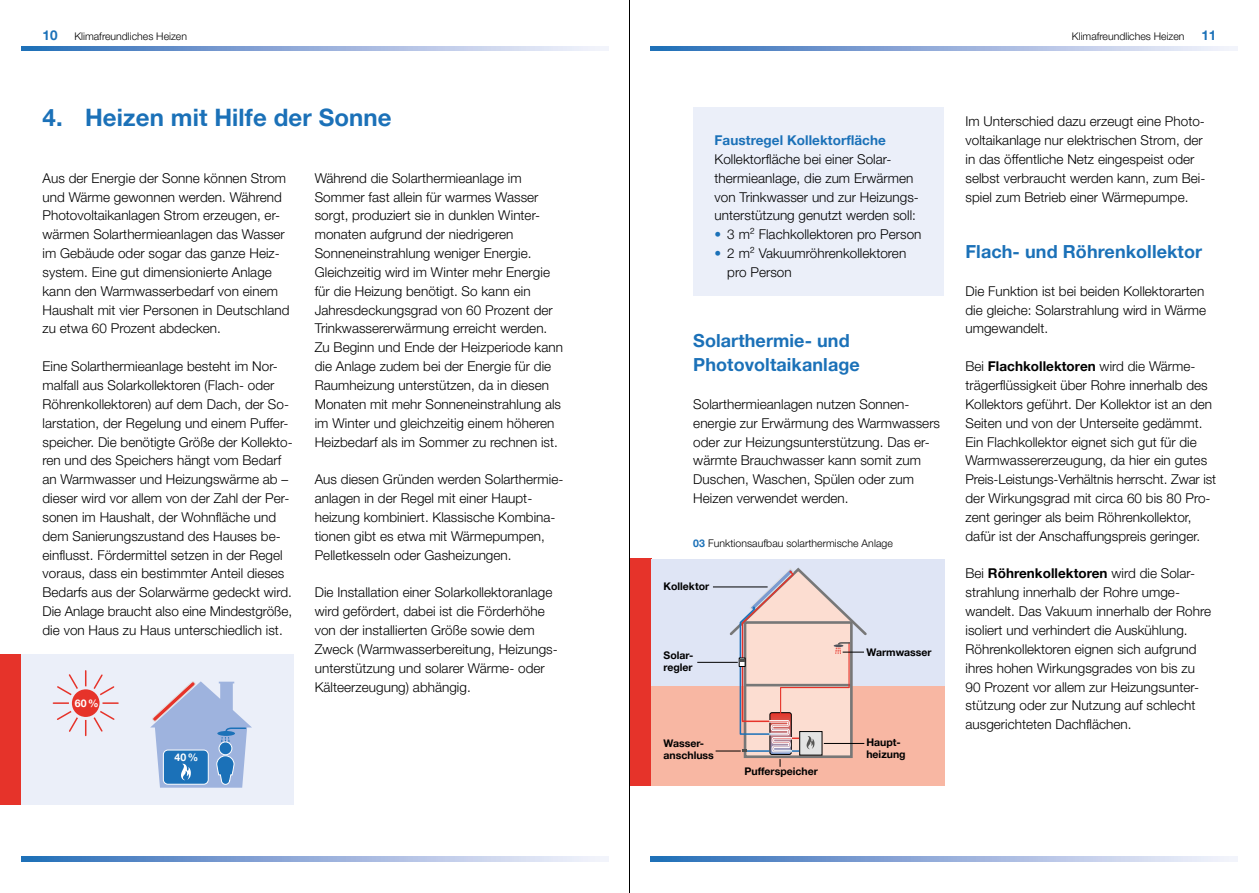
<style>
.page{position:relative;width:1259px;height:893px;background:#fff}
.page>*{position:absolute;margin:0;border:0;box-sizing:border-box;transform-origin:0 0}
.t1{font:700 24px "Helvetica Neue LT Pro";letter-spacing:.005em;color:#1b71b8}
.t2{font:700 18px/24px "Helvetica Neue LT Pro";letter-spacing:.005em;color:#1b71b8}
.Copy{font:300 13.5px/18.9px "Helvetica Neue LT Pro";letter-spacing:.005em;color:#000}
.Zwischenheadline{font:700 13.5px "Helvetica Neue LT Pro";letter-spacing:.005em;color:#1b71b8}
.t3{font:300 10.5px "Helvetica Neue LT Pro";color:#000}
.t4{font:700 10.5px/12px "Helvetica Neue LT Pro";color:#000}
.t5{font:700 10.5px "Helvetica Neue LT Pro";color:#fff}
.s1{font-weight:700;font-size:13.5px;color:#1b71b8}
.s2{color:#1b71b8}
.s3{font-weight:700;color:#1b71b8}
.s4{font-weight:700}
</style>
<div class="page">
<svg style="left:21px;top:46px;width:587px;height:5px;background:#92afda"></svg>
<svg style="left:21px;top:857px;width:587px;height:4px;background:#92afda"></svg>
<svg style="left:651px;top:46px;width:586px;height:5px;background:#92afda"></svg>
<svg style="left:651px;top:857px;width:586px;height:4px;background:#92afda"></svg>
<hr style="left:629px;top:0;width:1px;height:893px;background:#000">
<div style="left:0;top:654px;width:21px;height:151px;background:#e6332a"></div>
<div style="left:630px;top:559px;width:21px;height:227px;background:#e6332a"></div>
<div style="left:693px;top:107px;width:251px;height:189px;background:#ebeff9"></div>
<div style="left:651px;top:559px;width:293px;height:127px;background:#dfe5f5"></div>
<div style="left:651px;top:686px;width:293px;height:100px;background:#f8b7a3"></div>
<hr style="left:713px;top:587px;width:54px;height:1px;background:#000">
<hr style="left:697px;top:662px;width:41px;height:1px;background:#000">
<svg style="left:715px;top:567px;width:152px;height:200px"></svg>
<div style="left:21px;top:654px;width:272px;height:151px;background:#ebeff9"></div>
<hr style="left:53px;top:702px;width:65px;height:2px;background:#e6332a">
<hr style="left:85px;top:671px;width:1px;height:64px;background:#e6332a">
<svg style="left:56px;top:673px;width:60px;height:60px"></svg>
<div style="left:70px;top:688px;width:31px;height:30px;background:#e6332a;border-radius:50%"></div>
<div style="left:69px;top:686px;width:34px;height:34px;border:3px solid #ebeff9;border-radius:50%"></div>
<svg style="left:150px;top:681px;width:102px;height:107px"></svg>
<p class="t3" style="left:43px;top:29px;width:146px"><span class="s1">10</span> Klimafreundliches Heizen</p>
<p class="t3" style="left:1072px;top:29px;width:114px">Klimafreundliches Heizen</p>
<p class="Zwischenheadline" style="left:1201px;top:26px;width:17px">11</p>
<h1 class="t1" style="left:43px;top:103px;width:351px">4. Heizen mit Hilfe der Sonne</h1>
<p class="Copy" style="left:43px;top:168px;width:248px">Aus der Energie der Sonne können Strom und Wärme gewonnen werden. Während Photovoltaikanlagen Strom erzeugen, er&shy;wärmen Solarthermieanlagen das Wasser im Gebäude oder sogar das ganze Heiz&shy;system. Eine gut dimensionierte Anlage kann den Warmwasserbedarf von einem Haushalt mit vier Personen in Deutschland zu etwa 60 Prozent abdecken.</p>
<p class="Copy" style="left:43px;top:357px;width:252px">Eine Solarthermieanlage besteht im Nor&shy;malfall aus Solarkollektoren (Flach- oder Röhrenkollektoren) auf dem Dach, der So&shy;larstation, der Regelung und einem Puffer&shy;speicher. Die benötigte Größe der Kollekto&shy;ren und des Speichers hängt vom Bedarf an Warmwasser und Heizungswärme ab – dieser wird vor allem von der Zahl der Per&shy;sonen im Haushalt, der Wohnfläche und dem Sanierungszustand des Hauses be&shy;einflusst. Fördermittel setzen in der Regel voraus, dass ein bestimmter Anteil dieses Bedarfs aus der Solarwärme gedeckt wird.<br>Die Anlage braucht also eine Mindestgröße, die von Haus zu Haus unterschiedlich ist.</p>
<p class="t5" style="left:75px;top:697px;width:25px">60%</p>
<p class="Copy" style="left:315px;top:168px;width:250px">Während die Solarthermieanlage im Sommer fast allein für warmes Wasser sorgt, produziert sie in dunklen Winter&shy;monaten aufgrund der niedrigeren Sonneneinstrahlung weniger Energie.<br>Gleichzeitig wird im Winter mehr Energie für die Heizung benötigt. So kann ein Jahresdeckungsgrad von 60 Prozent der Trinkwassererwärmung erreicht werden.<br>Zu Beginn und Ende der Heizperiode kann die Anlage zudem bei der Energie für die Raumheizung unterstützen, da in diesen Monaten mit mehr Sonneneinstrahlung als im Winter und gleichzeitig einem höheren Heizbedarf als im Sommer zu rechnen ist.</p>
<p class="Copy" style="left:315px;top:470px;width:248px">Aus diesen Gründen werden Solarthermie&shy;anlagen in der Regel mit einer Haupt&shy;heizung kombiniert. Klassische Kombina&shy;tionen gibt es etwa mit Wärmepumpen, Pelletkesseln oder Gasheizungen.</p>
<p class="Copy" style="left:315px;top:583px;width:245px">Die Installation einer Solarkollektoranlage wird gefördert, dabei ist die Förderhöhe von der installierten Größe sowie dem Zweck (Warmwasserbereitung, Heizungs&shy;unterstützung und solarer Wärme- oder Kälteerzeugung) abhängig.</p>
<h3 class="Zwischenheadline" style="left:714px;top:132px;width:173px">Faustregel Kollektorfläche</h3>
<p class="Copy" style="left:714px;top:149px;width:204px">Kollektorfläche bei einer Solar&shy;thermieanlage, die zum Erwärmen von Trinkwasser und zur Heizungs&shy;unterstützung genutzt werden soll:</p>
<p class="Copy" style="left:714px;top:225px;width:208px"><span class="s2">•</span> 3 m² Flachkollektoren pro Person</p>
<p class="Copy" style="left:727px;top:243px;width:180px;text-indent:-13px"><span class="s2">•</span> 2 m² Vakuumröhrenkollektoren pro Person</p>
<h2 class="t2" style="left:693px;top:328px;width:168px">Solarthermie- und<br>Photovoltaikanlage</h2>
<p class="Copy" style="left:693px;top:394px;width:248px">Solarthermieanlagen nutzen Sonnen&shy;energie zur Erwärmung des Warmwassers oder zur Heizungsunterstützung. Das er&shy;wärmte Brauchwasser kann somit zum Duschen, Waschen, Spülen oder zum Heizen verwendet werden.</p>
<p class="t3" style="left:693px;top:537px;width:201px"><span class="s3">03</span> Funktionsaufbau solarthermische Anlage</p>
<p class="t4" style="left:663px;top:580px;width:47px">Kollektor</p>
<p class="t4" style="left:663px;top:649px;width:31px">Solar&shy;regler</p>
<p class="t4" style="left:866px;top:646px;width:67px">Warmwasser</p>
<p class="t4" style="left:663px;top:737px;width:42px">Wasser-</p>
<p class="t5" style="left:175px;top:751px;width:25px">40%</p>
<p class="t4" style="left:663px;top:749px;width:52px">anschluss</p>
<p class="t4" style="left:744px;top:765px;width:75px">Pufferspeicher</p>
<p class="t4" style="left:866px;top:736px;width:41px">Haupt&shy;heizung</p>
<p class="Copy" style="left:965px;top:112px;width:240px">Im Unterschied dazu erzeugt eine Photo&shy;voltaikanlage nur elektrischen Strom, der in das öffentliche Netz eingespeist oder selbst verbraucht werden kann, zum Bei&shy;spiel zum Betrieb einer Wärmepumpe.</p>
<h2 class="t2" style="left:965px;top:239px;width:238px">Flach- und Röhrenkollektor</h2>
<p class="Copy" style="left:965px;top:281px;width:242px">Die Funktion ist bei beiden Kollektorarten die gleiche: Solarstrahlung wird in Wärme umgewandelt.</p>
<p class="Copy" style="left:965px;top:357px;width:252px">Bei <span class="s4">Flachkollektoren</span> wird die Wärme&shy;trägerflüssigkeit über Rohre innerhalb des Kollektors geführt. Der Kollektor ist an den Seiten und von der Unterseite gedämmt.<br>Ein Flachkollektor eignet sich gut für die Warmwassererzeugung, da hier ein gutes Preis-Leistungs-Verhältnis herrscht. Zwar ist der Wirkungsgrad mit circa 60 bis 80 Pro&shy;zent geringer als beim Röhrenkollektor, dafür ist der Anschaffungspreis geringer.</p>
<p class="Copy" style="left:965px;top:564px;width:247px">Bei <span class="s4">Röhrenkollektoren</span> wird die Solar&shy;strahlung innerhalb der Rohre umge&shy;wandelt. Das Vakuum innerhalb der Rohre isoliert und verhindert die Auskühlung.<br>Röhrenkollektoren eignen sich aufgrund ihres hohen Wirkungsgrades von bis zu 90 Prozent vor allem zur Heizungsunter&shy;stützung oder zur Nutzung auf schlecht ausgerichteten Dachflächen.</p>
</div>
